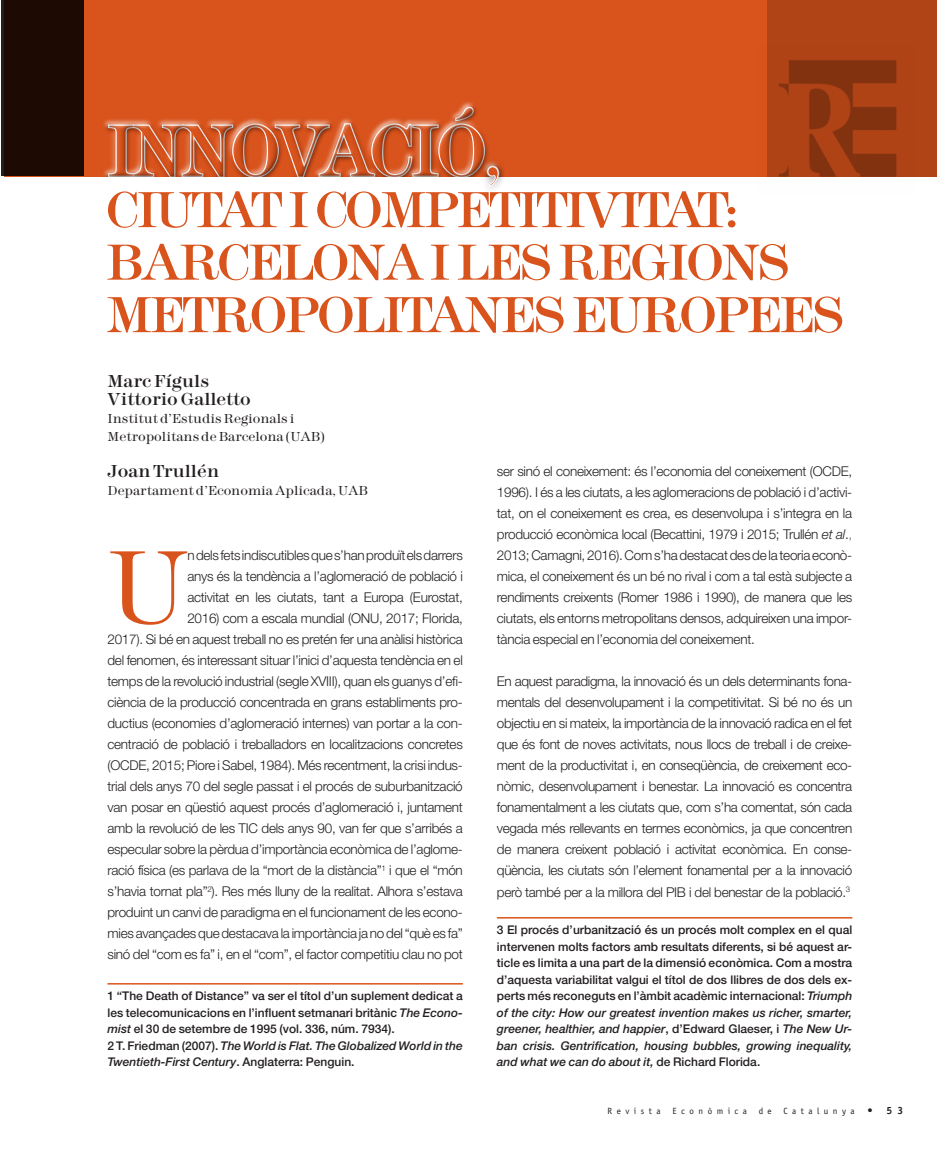
<style>
.page{position:relative;width:937px;height:1149px;background:#fff}
.page>*{position:absolute;margin:0;border:0;box-sizing:border-box;transform-origin:0 0}
.t1{font:108.15px "Modern";color:#d9531c}
.t2{font:75px "Modern Bld";letter-spacing:-.04em;color:#d9531c;scale:.93 1}
.t3{font:52.5px/52.5px "Modern Bld";letter-spacing:-.05em;color:#d9531c}
.t4{font:18px/18px "Modern Bld";color:#231f20}
.t5{font:300 13.5px/21px "Helvetica Neue LT Std";letter-spacing:-.02em;color:#231f20;text-align:justify}
.t6{font:13.5px/18px "Modern";color:#231f20}
.t7{font:500 12px/16.5px "Helvetica Neue LT Std";color:#231f20}
.t8{font:700 10.5px "Officina Sans";color:#231f20}
.t9{font:9px "Officina Sans";letter-spacing:.5em;color:#231f20}
.s1{font-style:italic}
.s2{font-weight:100}
.s3{font-size:10.5px}
</style>
<div class="page">
<hr style="left:107px;top:983px;width:355px;height:1px;background:#d9531c">
<hr style="left:496px;top:917px;width:356px;height:1px;background:#d9531c">
<div style="left:4px;top:0;width:932px;height:176px;background:#d9531c"></div>
<div style="left:767px;top:0;width:169px;height:176px;background:#b14417"></div>
<img style="left:757px;top:60px;width:156px;height:117px">
<div style="left:1px;top:0;width:83px;height:176px;background:#1d0a03"></div>
<div style="left:478px;top:158px;width:28px;height:35px;background:#231f20;opacity:.66"></div>
<svg style="left:107px;top:106px;width:393px;height:81px"></svg>
<p class="t2" style="left:107px;top:101px;width:426px">INNOVACIÓ,</p>
<p class="t3" style="left:106px;top:188px;width:740px">CIUTAT I COMPETITIVITAT:<br>BARCELONA I LES REGIONS<br>METROPOLITANES EUROPEES</p>
<p class="t4" style="left:108px;top:373px;width:145px">MARC FÍGULS<br>VITTORIO GALLETTO</p>
<p class="t6" style="left:108px;top:411px;width:219px">Institut d’Estudis Regionals i<br>Metropolitans de Barcelona (UAB)</p>
<p class="t4" style="left:108px;top:463px;width:113px">JOAN TRULLÉN</p>
<p class="t6" style="left:108px;top:483px;width:262px">Departament d’Economia Aplicada, UAB</p>
<p class="t1" style="left:107px;top:515px;width:83px">U</p>
<p class="t5" style="left:107px;top:545px;width:357px;text-align:right">n dels fets indiscutibles que s’han produït els darrers<br>anys és la tendència a l’aglomeració de població i<br>activitat en les ciutats, tant a Europa (Eurostat,<br>2016) com a escala mundial (ONU, 2017; Florida,<br>2017). Si bé en aquest treball no es pretén fer una anàlisi històrica del fenomen, és interessant situar l’inici d’aquesta tendència en el temps de la revolució industrial (segle XVIII), quan els guanys d’efi· ciència de la producció concentrada en grans establiments pro· ductius (economies d’aglomeració internes) van portar a la con· centració de població i treballadors en localitzacions concretes (OCDE, 2015; Piore i Sabel, 1984). Més recentment, la crisi indus· trial dels anys 70 del segle passat i el procés de suburbanització van posar en qüestió aquest procés d’aglomeració i, juntament amb la revolució de les TIC dels anys 90, van fer que s’arribés a especular sobre la pèrdua d’importància econòmica de l’aglome· ració física (es parlava de la “mort de la distància”<sup>1</sup> i que el “món s’havia tornat pla”<sup>2</sup>). Res més lluny de la realitat. Alhora s’estava produint un canvi de paradigma en el funcionament de les econo· mies avançades que destacava la importància ja no del “què es fa” sinó del “com es fa” i, en el “com”, el factor competitiu clau no pot</p>
<p class="t7" style="left:107px;top:988px;width:357px">1 “The Death of Distance” va ser el títol d’un suplement dedicat a les telecomunicacions en l’influent setmanari britànic <span class="s1">The Econo&shy;mist</span> el 30 de setembre de 1995 (vol. 336, núm. 7934).<br>2 T. Friedman (2007). <span class="s1">The World is Flat. The Globalized World in the Twentieth-First Century</span>. Anglaterra: Penguin.</p>
<p class="t5" style="left:496px;top:461px;width:357px">ser sinó el coneixement: és l’economia del coneixement (OCDE, 1996). I és a les ciutats, a les aglomeracions de població i d’activi· tat, on el coneixement es crea, es desenvolupa i s’integra en la producció econòmica local (Becattini, 1979 i 2015; Trullén <span class="s1">et al</span>.<span class="s2">, </span>2013; Camagni, 2016). Com s’ha destacat des de la teoria econò· mica, el coneixement és un bé no rival i com a tal està subjecte a rendiments creixents (Romer 1986 i 1990), de manera que les ciutats, els entorns metropolitans densos, adquireixen una impor· tància especial en l’economia del coneixement.</p>
<p class="t5" style="left:496px;top:671px;width:357px">En aquest paradigma, la innovació és un dels determinants fona· mentals del desenvolupament i la competitivitat. Si bé no és un objectiu en si mateix, la importància de la innovació radica en el fet que és font de noves activitats, nous llocs de treball i de creixe· ment de la productivitat i, en conseqüència, de creixement eco· nòmic, desenvolupament i benestar. La innovació es concentra fonamentalment a les ciutats que, com s’ha comentat, són cada vegada més rellevants en termes econòmics, ja que concentren de manera creixent població i activitat econòmica. En conse· qüència, les ciutats són l’element fonamental per a la innovació però també per a la millora del PIB i del benestar de la població.<sup>3</sup></p>
<p class="t7" style="left:496px;top:922px;width:357px;text-align:justify">3 El procés d’urbanització és un procés molt complex en el qual intervenen molts factors amb resultats diferents, si bé aquest ar&shy;ticle es limita a una part de la dimensió econòmica. Com a mostra d’aquesta variabilitat valgui el títol de dos llibres de dos dels ex&shy;perts més reconeguts en l’àmbit acadèmic internacional: <span class="s1">Triumph of the city: How our greatest invention makes us richer, smarter, greener, healthier, and happier</span>, d’Edward Glaeser, i <span class="s1">The New Ur&shy;ban crisis. Gentrification, housing bubbles, growing inequality, and what we can do about it,</span> de Richard Florida.</p>
<p class="t9" style="left:607px;top:1106px;width:55px">Revista</p>
<p class="t9" style="left:672px;top:1106px;width:76px">Econòmica</p>
<p class="t9" style="left:758px;top:1106px;width:15px">d e</p>
<p class="t9" style="left:783px;top:1106px;width:91px">Catalunya <span class="s3">•</span></p>
<p class="t8" style="left:886px;top:1104px;width:18px">5 3</p>
</div>
